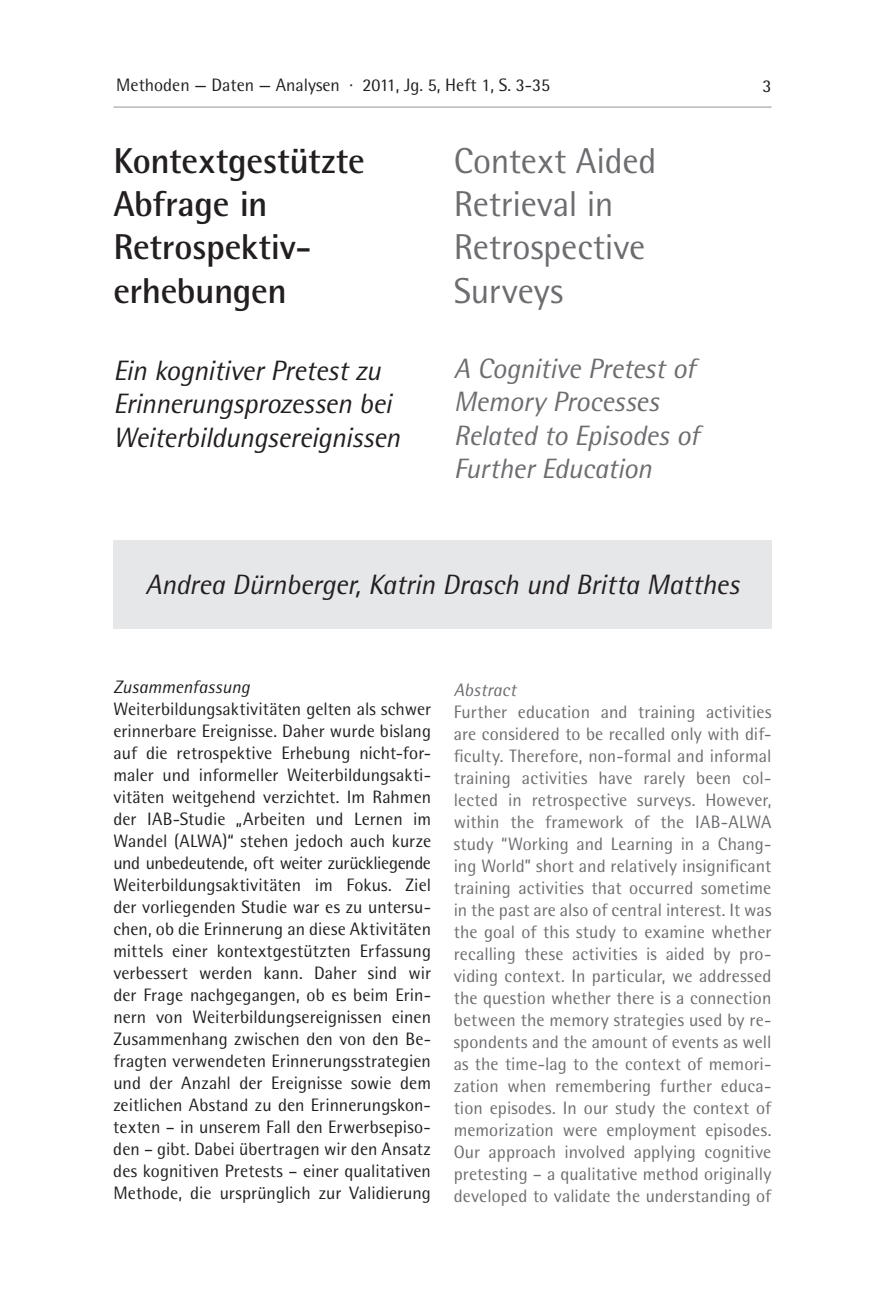
<style>
.page{position:relative;width:885px;height:1316px;background:#fff}
.page>*{position:absolute;margin:0;border:0;box-sizing:border-box;transform-origin:0 0}
.t1{font:700 36px/43.2px "Rotis Semi Sans Pro";letter-spacing:-.01em;color:#231f20}
.t2{font:36px/43.2px "Rotis Semi Sans Pro";letter-spacing:-.01em;color:#6c6d70}
.t3{font:italic 28px/33.6px "Rotis Semi Sans Pro";letter-spacing:-.015em;color:#231f20}
.t4{font:italic 28px/33.6px "Rotis Semi Sans Pro";letter-spacing:-.01em;color:#6c6d70}
.t5{font:18px/22px "Rotis Semi Sans Pro";color:#231f20;text-align:justify}
.t6{font:18px/22px "Rotis Semi Sans Pro";letter-spacing:.005em;color:#6c6d70;text-align:justify}
.t7{font:italic 18px "Rotis Semi Sans Pro";color:#231f20}
.t8{font:italic 18px "Rotis Semi Sans Pro";letter-spacing:.005em;color:#6c6d70}
</style>
<div class="page">
<hr style="left:113px;top:107px;width:658px;height:1px;background:#939598">
<div style="left:113px;top:540px;width:658px;height:88px;background:#e6e7e9"></div>
<p class="t5" style="left:116px;top:74px;width:435px">Methoden — Daten — Analysen · 2011, Jg. 5, Heft 1, S. 3-35</p>
<p class="t5" style="left:762px;top:75px;width:11px">3</p>
<h1 class="t1" style="left:113px;top:139px;width:253px">Kontextgestützte<br>Abfrage in<br>Retrospektiv&shy;erhebungen</h1>
<h1 class="t2" style="left:454px;top:140px;width:204px">Context Aided<br>Retrieval in<br>Retrospective<br>Surveys</h1>
<h2 class="t3" style="left:113px;top:353px;width:288px">Ein kognitiver Pretest zu<br>Erinnerungsprozessen bei<br>Weiterbildungsereignissen</h2>
<h2 class="t4" style="left:454px;top:351px;width:247px">A Cognitive Pretest of<br>Memory Processes<br>Related to Episodes of<br>Further Education</h2>
<h2 class="t3" style="left:145px;top:567px;width:595px">Andrea Dürnberger, Katrin Drasch und Britta Matthes</h2>
<p class="t7" style="left:113px;top:676px;width:138px">Zusammenfassung</p>
<p class="t5" style="left:113px;top:698px;width:319px">Weiterbildungsaktivitäten gelten als schwer erinnerbare Ereignisse. Daher wurde bislang auf die retrospektive Erhebung nicht-for&shy;maler und informeller Weiterbildungsakti&shy;vitäten weitgehend verzichtet. Im Rahmen der IAB-Studie „Arbeiten und Lernen im Wandel (ALWA)“ stehen jedoch auch kurze und unbedeutende, oft weiter zurückliegende Weiterbildungsaktivitäten im Fokus. Ziel der vorliegenden Studie war es zu untersu&shy;chen, ob die Erinnerung an diese Aktivitäten mittels einer kontextgestützten Erfassung verbessert werden kann. Daher sind wir der Frage nachgegangen, ob es beim Erin&shy;nern von Weiterbildungsereignissen einen Zusammenhang zwischen den von den Be&shy;fragten verwendeten Erinnerungsstrategien und der Anzahl der Ereignisse sowie dem zeitlichen Abstand zu den Erinnerungskon&shy;texten – in unserem Fall den Erwerbsepiso&shy;den – gibt. Dabei übertragen wir den Ansatz des kognitiven Pretests – einer qualitativen Methode, die ursprünglich zur Validierung</p>
<p class="t8" style="left:453px;top:679px;width:64px">Abstract</p>
<p class="t6" style="left:453px;top:701px;width:319px">Further education and training activities are considered to be recalled only with dif&shy;ficulty. Therefore, non-formal and informal training activities have rarely been col&shy;lected in retrospective surveys. However, within the framework of the IAB-ALWA study “Working and Learning in a Chang&shy;ing World” short and relatively insignificant training activities that occurred sometime in the past are also of central interest. It was the goal of this study to examine whether recalling these activities is aided by pro&shy;viding context. In particular, we addressed the question whether there is a connection between the memory strategies used by re&shy;spondents and the amount of events as well as the time-lag to the context of memori&shy;zation when remembering further educa&shy;tion episodes. In our study the context of memorization were employment episodes.<br>Our approach involved applying cognitive pretesting – a qualitative method originally developed to validate the understanding of</p>
</div>
